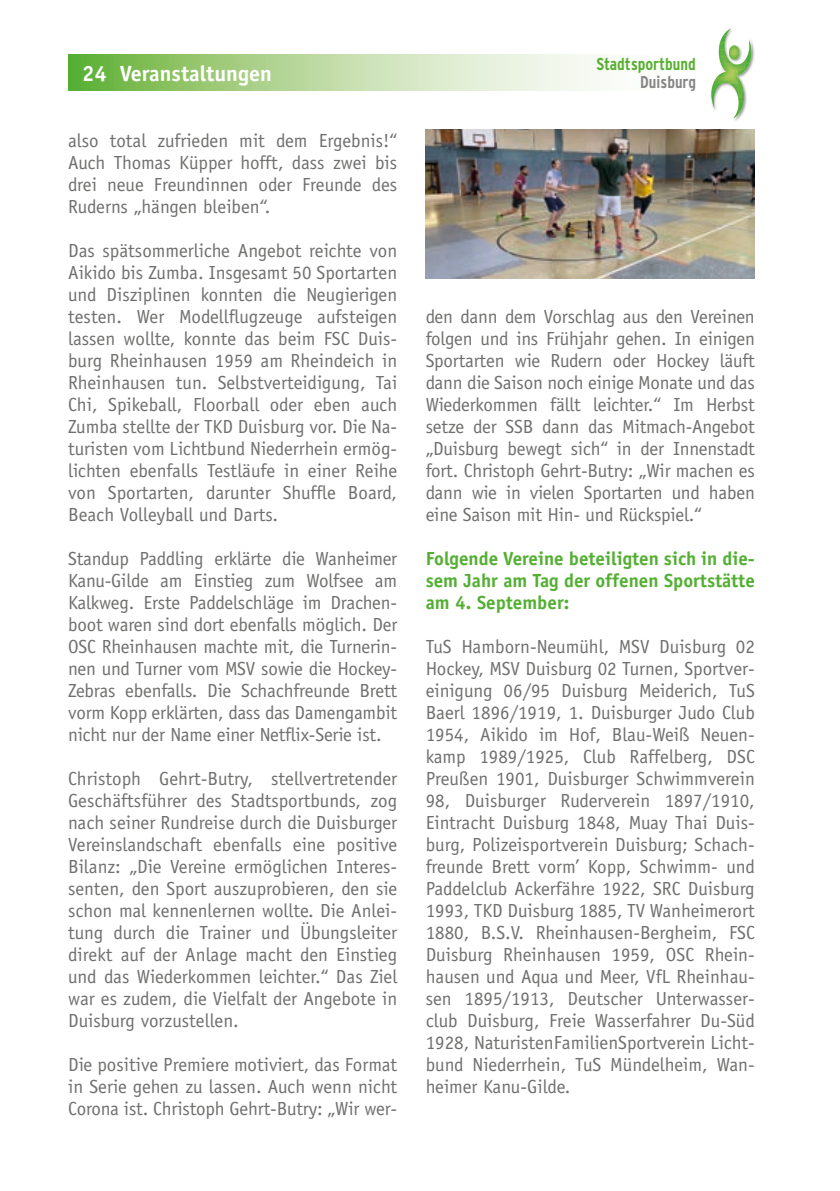
<style>
.page{position:relative;width:840px;height:1191px;background:#fff}
.page>*{position:absolute;margin:0;border:0;box-sizing:border-box;transform-origin:0 0}
.t1{font:700 22px "Officina Sans";color:#fff}
.t2{font:19px/22px "Officina Sans";letter-spacing:-.01em;color:#70706f;text-align:justify}
.t3{font:700 19px/22px "Officina Sans";color:#53af32;text-align:justify}
.t4{font:700 condensed 17.2px "Interstate";color:#58b031;scale:.96 1}
.t5{font:700 condensed 17.2px "Interstate";color:#878787;scale:.96 1}
</style>
<div class="page">
<svg style="left:68px;top:54px;width:531px;height:37px;background:#b9d9a1"></svg>
<svg style="left:710px;top:29px;width:45px;height:89px"></svg>
<img style="left:425px;top:129px;width:329px;height:150px">
<p class="t1" style="left:82px;top:60px;width:191px">24 Veranstaltungen</p>
<p class="t4" style="left:596px;top:55px;width:105px">Stadtsportbund</p>
<p class="t5" style="left:639px;top:73px;width:60px">Duisburg</p>
<p class="t2" style="left:68px;top:129px;width:330px">also total zufrieden mit dem Ergebnis!“ Auch Thomas Küpper hofft, dass zwei bis drei neue Freundinnen oder Freunde des Ruderns „hängen bleiben“.</p>
<p class="t2" style="left:68px;top:239px;width:330px">Das spätsommerliche Angebot reichte von Aikido bis Zumba. Insgesamt 50 Sportarten und Disziplinen konnten die Neugierigen testen. Wer Modellflugzeuge aufsteigen lassen wollte, konnte das beim FSC Duis&shy;burg Rheinhausen 1959 am Rheindeich in Rheinhausen tun. Selbstverteidigung, Tai Chi, Spikeball, Floorball oder eben auch Zumba stellte der TKD Duisburg vor. Die Na&shy;turisten vom Lichtbund Niederrhein ermög&shy;lichten ebenfalls Testläufe in einer Reihe von Sportarten, darunter Shuffle Board, Beach Volleyball und Darts.</p>
<p class="t2" style="left:68px;top:547px;width:330px">Standup Paddling erklärte die Wanheimer Kanu-Gilde am Einstieg zum Wolfsee am Kalkweg. Erste Paddelschläge im Drachen&shy;boot waren sind dort ebenfalls möglich. Der OSC Rheinhausen machte mit, die Turnerin&shy;nen und Turner vom MSV sowie die Hockey-Zebras ebenfalls. Die Schachfreunde Brett vorm Kopp erklärten, dass das Damengambit nicht nur der Name einer Netflix-Serie ist.</p>
<p class="t2" style="left:68px;top:767px;width:330px">Christoph Gehrt-Butry, stellvertretender Geschäftsführer des Stadtsportbunds, zog nach seiner Rundreise durch die Duisburger Vereinslandschaft ebenfalls eine positive Bilanz: „Die Vereine ermöglichen Interes&shy;senten, den Sport auszuprobieren, den sie schon mal kennenlernen wollte. Die Anlei&shy;tung durch die Trainer und Übungsleiter direkt auf der Anlage macht den Einstieg und das Wiederkommen leichter.“ Das Ziel war es zudem, die Vielfalt der Angebote in Duisburg vorzustellen.</p>
<p class="t2" style="left:68px;top:1053px;width:330px">Die positive Premiere motiviert, das Format in Serie gehen zu lassen. Auch wenn nicht Corona ist. Christoph Gehrt-Butry: „Wir wer-</p>
<p class="t2" style="left:425px;top:305px;width:330px">den dann dem Vorschlag aus den Vereinen folgen und ins Frühjahr gehen. In einigen Sportarten wie Rudern oder Hockey läuft dann die Saison noch einige Monate und das Wiederkommen fällt leichter.“ Im Herbst setze der SSB dann das Mitmach-Angebot „Duisburg bewegt sich“ in der Innenstadt fort. Christoph Gehrt-Butry: „Wir machen es dann wie in vielen Sportarten und haben eine Saison mit Hin- und Rückspiel.“</p>
<p class="t3" style="left:425px;top:547px;width:330px">Folgende Vereine beteiligten sich in die&shy;sem Jahr am Tag der offenen Sportstätte am 4. September:</p>
<p class="t2" style="left:425px;top:635px;width:330px">TuS Hamborn-Neumühl, MSV Duisburg 02<br>Hockey, MSV Duisburg 02 Turnen, Sportver&shy;einigung 06/95 Duisburg Meiderich, TuS Baerl 1896/1919, 1. Duisburger Judo Club 1954, Aikido im Hof, Blau-Weiß Neuen&shy;kamp 1989/1925, Club Raffelberg, DSC Preußen 1901, Duisburger Schwimmverein 98, Duisburger Ruderverein 1897/1910, Eintracht Duisburg 1848, Muay Thai Duis&shy;burg, Polizeisportverein Duisburg; Schach&shy;freunde Brett vorm’ Kopp, Schwimm- und Paddelclub Ackerfähre 1922, SRC Duisburg 1993, TKD Duisburg 1885, TV Wanheimerort 1880, B.S.V. Rheinhausen-Bergheim, FSC Duisburg Rheinhausen 1959, OSC Rhein&shy;hausen und Aqua und Meer, VfL Rheinhau&shy;sen 1895/1913, Deutscher Unterwasser&shy;club Duisburg, Freie Wasserfahrer Du-Süd 1928, NaturistenFamilienSportverein Licht&shy;bund Niederrhein, TuS Mündelheim, Wan&shy;heimer Kanu-Gilde.</p>
</div>
